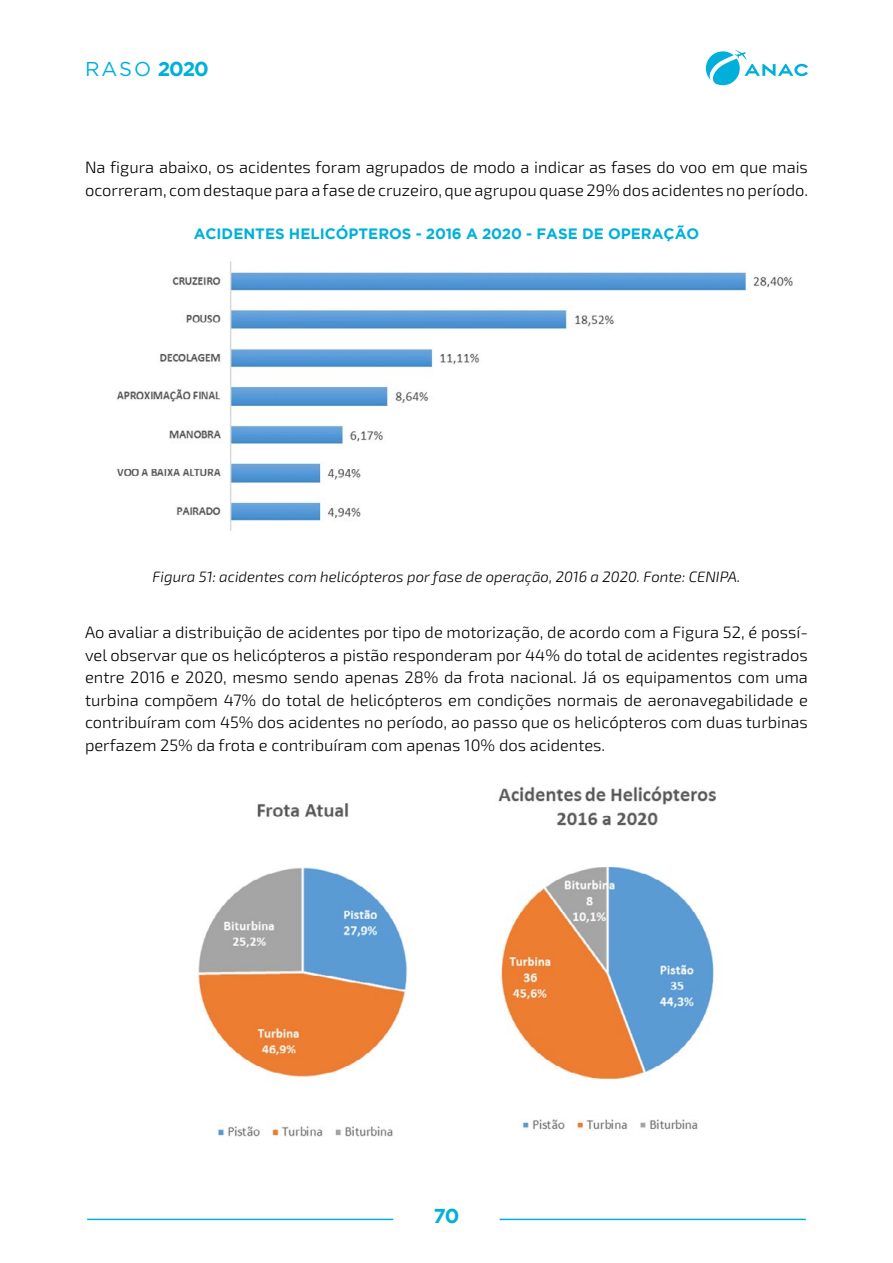
<style>
.page{position:relative;width:893px;height:1263px;background:#fff}
.page>*{position:absolute;margin:0;border:0;box-sizing:border-box;transform-origin:0 0}
.t1{font:20.1px "Gotham HTF";color:#00b0db}
.t2{font:700 20.1px "Gotham";color:#00b0db}
.t3{font:300 16.5px/22.5px "Exo 2";color:#000}
.t4{font:italic 300 15px "Exo 2";color:#000}
.t5{font:700 15px "Gotham";color:#00b0db}
.s1{font-family:"Gotham";font-weight:700}
</style>
<div class="page">
<svg style="left:706px;top:50px;width:102px;height:35px"></svg>
<hr style="left:87px;top:1219px;width:306px;height:1px;background:#00b0db">
<hr style="left:500px;top:1219px;width:306px;height:1px;background:#00b0db">
<img style="left:116px;top:261px;width:677px;height:270px">
<img style="left:198px;top:786px;width:518px;height:351px">
<p class="t1" style="left:85px;top:58px;width:125px">RASO <span class="s1">2020</span></p>
<p class="t3" style="left:85px;top:156px;width:724px">Na figura abaixo, os acidentes foram agrupados de modo a indicar as fases do voo em que mais ocorreram, com destaque para a fase de cruzeiro, que agrupou quase 29% dos acidentes no período.</p>
<p class="t5" style="left:194px;top:225px;width:507px">ACIDENTES HELICÓPTEROS - 2016 A 2020 - FASE DE OPERAÇÃO</p>
<p class="t4" style="left:153px;top:568px;width:589px">Figura 51: acidentes com helicópteros por fase de operação, 2016 a 2020. Fonte: CENIPA.</p>
<p class="t3" style="left:85px;top:622px;width:724px;text-align:justify">Ao avaliar a distribuição de acidentes por tipo de motorização, de acordo com a Figura 52, é possí&shy;vel observar que os helicópteros a pistão responderam por 44% do total de acidentes registrados entre 2016 e 2020, mesmo sendo apenas 28% da frota nacional. Já os equipamentos com uma turbina compõem 47% do total de helicópteros em condições normais de aeronavegabilidade e contribuíram com 45% dos acidentes no período, ao passo que os helicópteros com duas turbinas perfazem 25% da frota e contribuíram com apenas 10% dos acidentes.</p>
<p class="t2" style="left:434px;top:1205px;width:27px">70</p>
</div>
